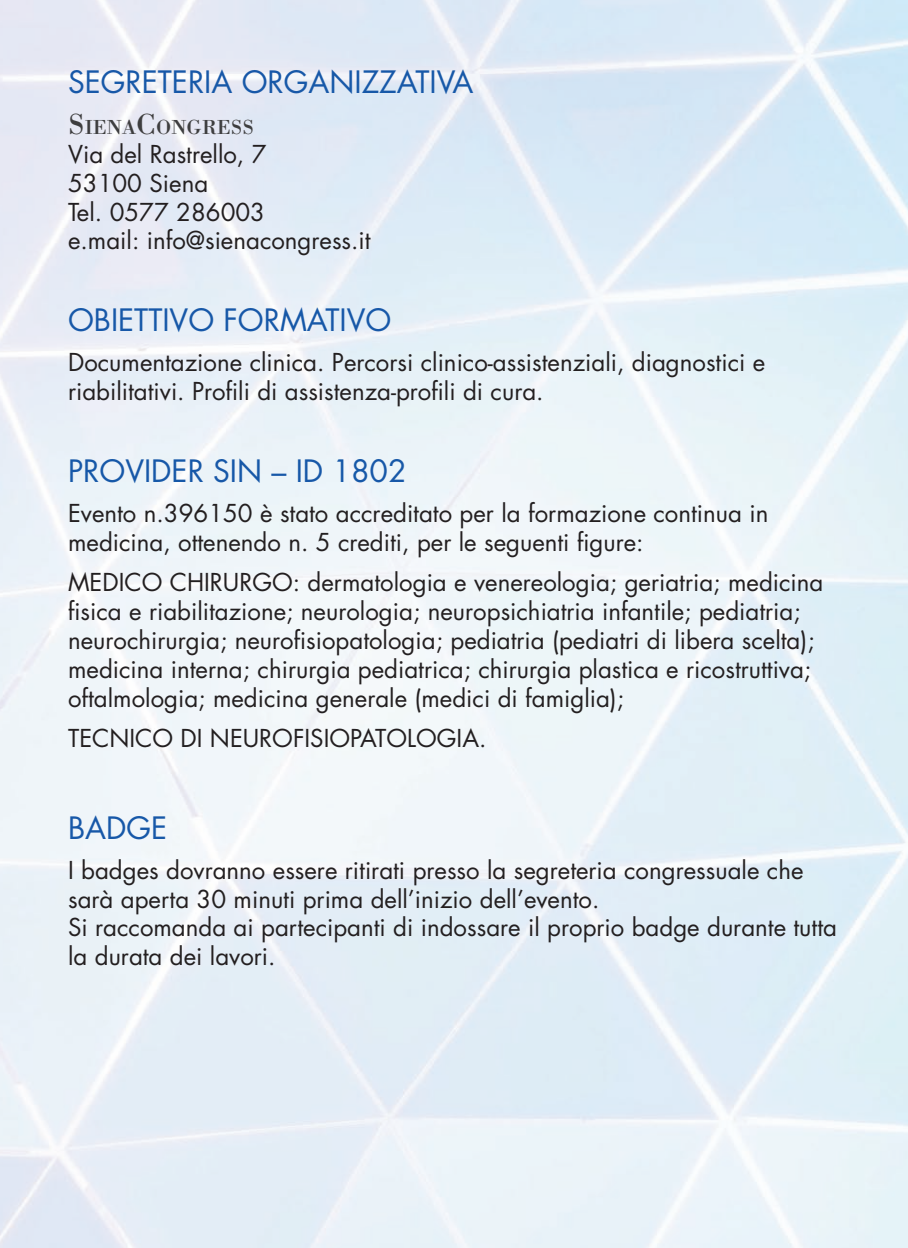
<style>
.page{position:relative;width:908px;height:1248px;background:#fff}
.page>*{position:absolute;margin:0;border:0;box-sizing:border-box;transform-origin:0 0}
.t1{font:30px "Futura Std";color:#1758a8}
.t2{font:24px/28.8px "Futura Std";color:#231f20}
.t3{font:21px "Bodoni Std";color:#3e3e3f}
.s1{font-size:30px}
</style>
<div class="page">
<p class="t1" style="left:68px;top:63px;width:406px">SEGRETERIA ORGANIZZATIVA</p>
<p class="t3" style="left:68px;top:114px;width:174px"><span class="s1">S</span>IENA<span class="s1">C</span>ONGRESS</p>
<p class="t2" style="left:68px;top:140px;width:304px">Via del Rastrello, 7<br>53100 Siena<br>Tel. 0577 286003<br>e.mail: info@sienacongress.it</p>
<p class="t1" style="left:68px;top:301px;width:325px">OBIETTIVO FORMATIVO</p>
<p class="t2" style="left:68px;top:348px;width:698px">Documentazione clinica. Percorsi clinico-assistenziali, diagnostici e riabilitativi. Profili di assistenza-profili di cura.</p>
<p class="t1" style="left:68px;top:452px;width:340px">PROVIDER SIN – ID 1802</p>
<p class="t2" style="left:68px;top:499px;width:701px">Evento n.396150 è stato accreditato per la formazione continua in medicina, ottenendo n. 5 crediti, per le seguenti figure:</p>
<p class="t2" style="left:68px;top:568px;width:756px">MEDICO CHIRURGO: dermatologia e venereologia; geriatria; medicina fisica e riabilitazione; neurologia; neuropsichiatria infantile; pediatria; neurochirurgia; neurofisiopatologia; pediatria (pediatri di libera scelta); medicina interna; chirurgia pediatrica; chirurgia plastica e ricostruttiva; oftalmologia; medicina generale (medici di famiglia);</p>
<p class="t2" style="left:68px;top:723px;width:420px">TECNICO DI NEUROFISIOPATOLOGIA.</p>
<p class="t1" style="left:68px;top:808px;width:100px">BADGE</p>
<p class="t2" style="left:68px;top:855px;width:770px">I badges dovranno essere ritirati presso la segreteria congressuale che sarà aperta 30 minuti prima dell’inizio dell’evento.<br>Si raccomanda ai partecipanti di indossare il proprio badge durante tutta la durata dei lavori.</p>
</div>
